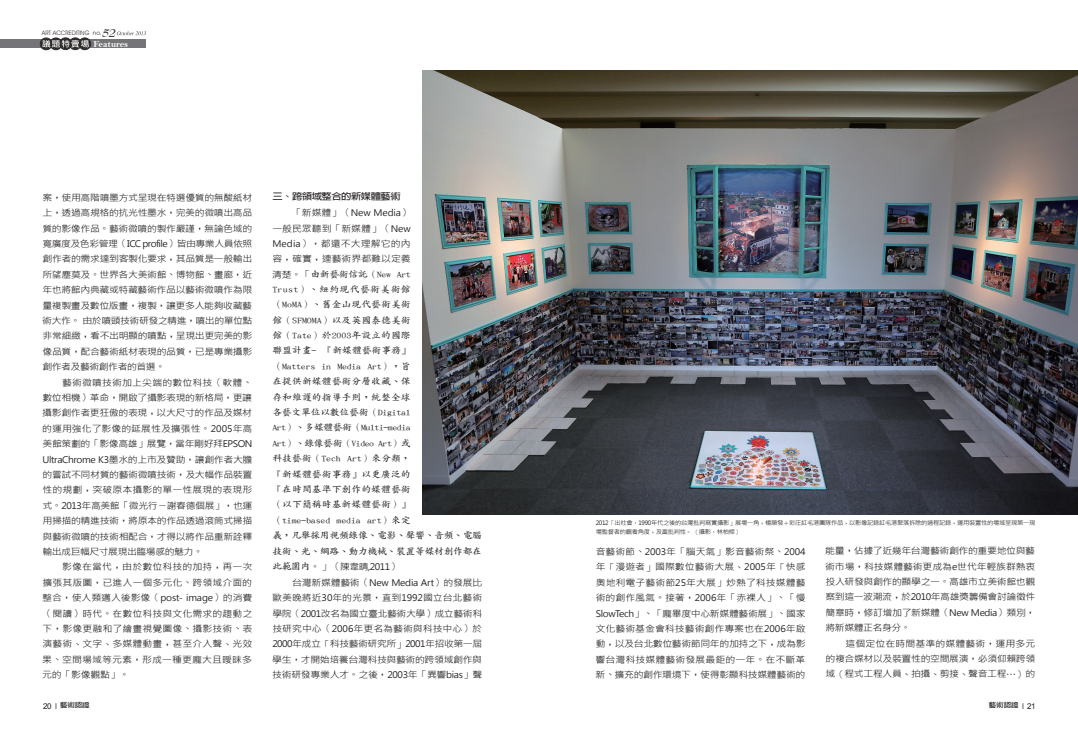
<style>
.page{position:relative;width:1078px;height:737px;background:#fff}
.page>*{position:absolute;margin:0;border:0;box-sizing:border-box;transform-origin:0 0}
.t1{font:italic 700 11.5px "Bernhard Modern BT";color:#312c2c}
.t2{font:9.3px "Bell MT Bold";color:#fff}
.t3{font:9px/15.4px "Microsoft Jheng Hei";letter-spacing:-.04em;color:#231f20;text-align:justify;scale:1.1 1}
.t4{font:700 9px/15.4px "Zen Kai";letter-spacing:-.01em;color:#231f20;scale:1.1 1}
.t5{font:9px "Microsoft Jheng Hei";letter-spacing:-.04em;color:#231f20;scale:1.04 1}
.t6{font:9px "Microsoft Jheng Hei";letter-spacing:-.005em;color:#231f20;scale:1.1 1}
.t7{font:9px "Microsoft Jheng Hei";color:#231f20;scale:1.1 1}
.t8{font:700 9px "Lin Gothic";letter-spacing:-.05em;color:#231f20;scale:1.15 1}
.t9{font:700 6.8px "Lin Gothic";letter-spacing:-.01em;color:#231f20;scale:1.1 1}
.t10{font:6.1px "Avant Garde IT Cby BT";color:#312c2c}
.t11{font:6px/9px "Microsoft Jheng Hei";letter-spacing:-.05em;color:#231f20}
.s1{font-family:"Lin Gothic";font-weight:300}
.s2{font-family:"Arial";font-weight:400;font-size:8px}
.s3{font-family:"Arial Narrow";font-weight:400;font-size:8px}
.s4{font-family:"Microsoft Jheng Hei";font-weight:400}
.s5{font-family:"Zen Kai";font-weight:700}
</style>
<div class="page">
<img style="left:422px;top:71px;width:655px;height:443px">
<div style="left:0;top:40px;width:146px;height:8px;background:#757579"></div>
<svg style="left:40px;top:38px;width:51px;height:12px"></svg>
<svg style="left:117px;top:31px;width:29px;height:4px"></svg>
<p class="t1" style="left:102px;top:25px;width:15px">52</p>
<p class="t10" style="left:42px;top:29px;width:61px">ART ACCREDITING no.</p>
<p class="t2" style="left:93px;top:38px;width:36px">Features</p>
<p class="t3" style="left:42px;top:190px;width:192px">案<span class="s1">，</span>使用高階噴墨方式呈現在特選優質的無酸紙材上<span class="s1">，</span>透過高規格的抗光性墨水<span class="s1">，</span>完美的微噴出高品質的影像作品<span class="s1">。</span>藝術微噴的製作嚴謹<span class="s1">，</span>無論色域的寬廣度及色彩管理<span class="s1">（</span>ICC profile<span class="s1">）</span>皆由專業人員依照創作者的需求達到客製化要求<span class="s1">，</span>其品質是一般輸出所望塵莫及<span class="s1">。</span>世界各大美術館<span class="s1">、</span>博物館<span class="s1">、</span>畫廊<span class="s1">，</span>近年也將館內典藏或特藏藝術作品以藝術微噴作為限量複製畫及數位版畫<span class="s1">，</span>複製<span class="s1">，</span>讓更多人能夠收藏藝術大作<span class="s1">。</span>由於噴頭技術研發之精進<span class="s1">，</span>噴出的單位點非常細緻<span class="s1">，</span>看不出明顯的噴點<span class="s1">，</span>呈現出更完美的影像品質<span class="s1">，</span>配合藝術紙材表現的品質<span class="s1">，</span>已是專業攝影創作者及藝術創作者的首選<span class="s1">。</span></p>
<p class="t3" style="left:42px;top:375px;width:192px;text-indent:20px">藝術微噴技術加上尖端的數位科技<span class="s1">（</span>軟體<span class="s1">、</span>數位相機<span class="s1">）</span>革命<span class="s1">，</span>開啟了攝影表現的新格局<span class="s1">，</span>更讓攝影創作者更狂傲的表現<span class="s1">，</span>以大尺寸的作品及媒材的運用強化了影像的延展性及擴張性<span class="s1">。</span>2005年高美館策劃的<span class="s1">「</span>影像高雄<span class="s1">」</span>展覽<span class="s1">，</span>當年剛好拜EPSON UltraChrome K3墨水的上市及贊助<span class="s1">，</span>讓創作者大膽的嘗試不同材質的藝術微噴技術<span class="s1">，</span>及大幅作品裝置性的規劃<span class="s1">，</span>突破原本攝影的單一性展現的表現形式<span class="s1">。</span>2013年高美館<span class="s1">「</span>微光行<span class="s1">－</span>謝春德個展<span class="s1">」，</span>也運用掃描的精進技術<span class="s1">，</span>將原本的作品透過滾筒式掃描與藝術微噴的技術相配合<span class="s1">，</span>才得以將作品重新詮釋輸出成巨幅尺寸展現出臨場感的魅力<span class="s1">。</span></p>
<p class="t3" style="left:42px;top:559px;width:192px;text-indent:20px">影像在當代<span class="s1">，</span>由於數位科技的加持<span class="s1">，</span>再一次擴張其版圖<span class="s1">，</span>已進入一個多元化<span class="s1">、</span>跨領域介面的整合<span class="s1">，</span>使人類邁入後影像<span class="s1">（</span>post- image<span class="s1">）</span>的消費<span class="s1">（</span>閱讀<span class="s1">）</span>時代<span class="s1">。</span>在數位科技與文化需求的趨動之下<span class="s1">，</span>影像更融和了繪畫視覺圖像<span class="s1">、</span>攝影技術<span class="s1">、</span>表演藝術<span class="s1">、</span>文字<span class="s1">、</span>多媒體動畫<span class="s1">，</span>甚至介入聲<span class="s1">、</span>光效果<span class="s1">、</span>空間場域等元素<span class="s1">，</span>形成一種更龐大且曖昧多元的<span class="s1">「</span>影像觀點<span class="s1">」。</span></p>
<p class="t9" style="left:43px;top:702px;width:44px"><span class="s2">20</span> <span class="s3">I</span> 藝術認證</p>
<p class="t8" style="left:272px;top:192px;width:113px">三、跨領域整合的新媒體藝術</p>
<p class="t3" style="left:272px;top:205px;width:127px;text-indent:20px"><span class="s1">「</span>新媒體<span class="s1">」（</span>New Media<span class="s1">）</span>一般民眾聽到<span class="s1">「</span>新媒體<span class="s1">」（</span>New Media<span class="s1">），</span>都還不大理解它的內容<span class="s1">，</span>確實<span class="s1">，</span>連藝術界都難以定義</p>
<p class="t4" style="left:272px;top:267px;width:192px"><span class="s4">清楚</span><span class="s1">。「</span>由新藝術信託（New Art<br>Trust）、紐約現代藝術美術館<br>（MoMA）、舊金山現代藝術美術<br>館（SFMOMA）以及英國泰德美術<br>館（Tate）於2003年設立的國際<br>聯盟計畫- 『新媒體藝術事務』<br>（Matters in Media Art），旨<br>在提供新媒體藝術分層收藏、保<br>存和維護的指導手則，統整全球<br>各藝文單位以數位藝術（Digital<br>Art）、多媒體藝術（Multi-media<br>Art）、錄像藝術（Video Art）或<br>科技藝術（Tech Art）來分類，<br>『新媒體藝術事務』以更廣泛的<br>『在時間基準下創作的媒體藝術<br>（以下簡稱時基新媒體藝術）』<br>（time-based media art）來定<br>義，凡舉採用視頻錄像、電影、聲響、音頻、電腦技術、光、網路、動力機械、裝置等媒材創作都在</p>
<p class="t3" style="left:272px;top:559px;width:117px"><span class="s5">此範圍內。</span><span class="s1">」（</span>陳韋晴,2011<span class="s1">）</span></p>
<p class="t3" style="left:292px;top:575px;width:174px">台灣新媒體藝術<span class="s1">（</span>New Media Art<span class="s1">）</span>的發展比</p>
<p class="t6" style="left:272px;top:592px;width:192px">歐美晚將近30年的光景<span class="s1">，</span>直到1992國立台北藝術</p>
<p class="t3" style="left:272px;top:606px;width:192px">學院<span class="s1">（</span>2001改名為國立臺北藝術大學<span class="s1">）</span>成立藝術科</p>
<p class="t7" style="left:272px;top:623px;width:192px">技研究中心<span class="s1">（</span>2006年更名為藝術與科技中心<span class="s1">）</span>於</p>
<p class="t5" style="left:272px;top:638px;width:203px">2000年成立<span class="s1">「</span>科技藝術研究所<span class="s1">」</span>2001年招收第一屆</p>
<p class="t3" style="left:272px;top:652px;width:192px">學生<span class="s1">，</span>才開始培養台灣科技與藝術的跨領域創作與</p>
<p class="t3" style="left:272px;top:667px;width:192px">技術研發專業人才<span class="s1">。</span>之後<span class="s1">，</span>2003年<span class="s1">「</span>異響bias<span class="s1">」</span>聲</p>
<p class="t11" style="left:595px;top:519px;width:441px">2012<span class="s1">「</span>出社會<span class="s1">：</span>1990年代之後的台灣批判寫實攝影<span class="s1">」</span>展場一角<span class="s1">，</span>楊順發<span class="s1">＋</span>彩庄紅毛港團隊作品<span class="s1">，</span>以影像記錄紅毛港聚落拆除的過程記錄<span class="s1">，</span>運用裝置性的場域呈現第一現場監督者的觀看角度<span class="s1">，</span>及富批判性<span class="s1">。（</span>攝影<span class="s1">：</span>林柏樑<span class="s1">）</span></p>
<p class="t3" style="left:595px;top:544px;width:192px">音藝術節<span class="s1">、</span>2003年<span class="s1">「</span>腦天氣<span class="s1">」</span>影音藝術祭<span class="s1">、</span>2004年<span class="s1">「</span>漫遊者<span class="s1">」</span>國際數位藝術大展<span class="s1">、</span>2005年<span class="s1">「</span>快感奧地利電子藝術節25年大展<span class="s1">」</span>炒熱了科技媒體藝術的創作風氣<span class="s1">。</span>接著<span class="s1">，</span>2006年<span class="s1">「</span>赤裸人<span class="s1">」、「</span>慢SlowTech<span class="s1">」、「</span>龐畢度中心新媒體藝術展<span class="s1">」、</span>國家文化藝術基金會科技藝術創作專案也在2006年啟動<span class="s1">，</span>以及台北數位藝術節同年的加持之下<span class="s1">，</span>成為影響台灣科技媒體藝術發展最鉅的一年<span class="s1">。</span>在不斷革新<span class="s1">、</span>擴充的創作環境下<span class="s1">，</span>使得彰顯科技媒體藝術的</p>
<p class="t3" style="left:825px;top:543px;width:192px">能量<span class="s1">，</span>佔據了近幾年台灣藝術創作的重要地位與藝術市場<span class="s1">，</span>科技媒體藝術更成為e世代年輕族群熱衷投入研發與創作的顯學之一<span class="s1">。</span>高雄市立美術館也觀察到這一波潮流<span class="s1">，</span>於2010年高雄獎籌備會討論徵件簡章時<span class="s1">，</span>修訂增加了新媒體<span class="s1">（</span>New Media<span class="s1">）</span>類別<span class="s1">，</span>將新媒體正名身分<span class="s1">。</span></p>
<p class="t3" style="left:825px;top:636px;width:192px;text-indent:20px">這個定位在時間基準的媒體藝術<span class="s1">，</span>運用多元的複合媒材以及裝置性的空間展演<span class="s1">，</span>必須仰賴跨領域<span class="s1">（</span>程式工程人員<span class="s1">、</span>拍攝<span class="s1">、</span>剪接<span class="s1">、</span>聲音工程<span class="s1">…）</span>的</p>
<p class="t9" style="left:988px;top:702px;width:44px">藝術認證 <span class="s3">I</span> <span class="s2">21</span></p>
</div>
